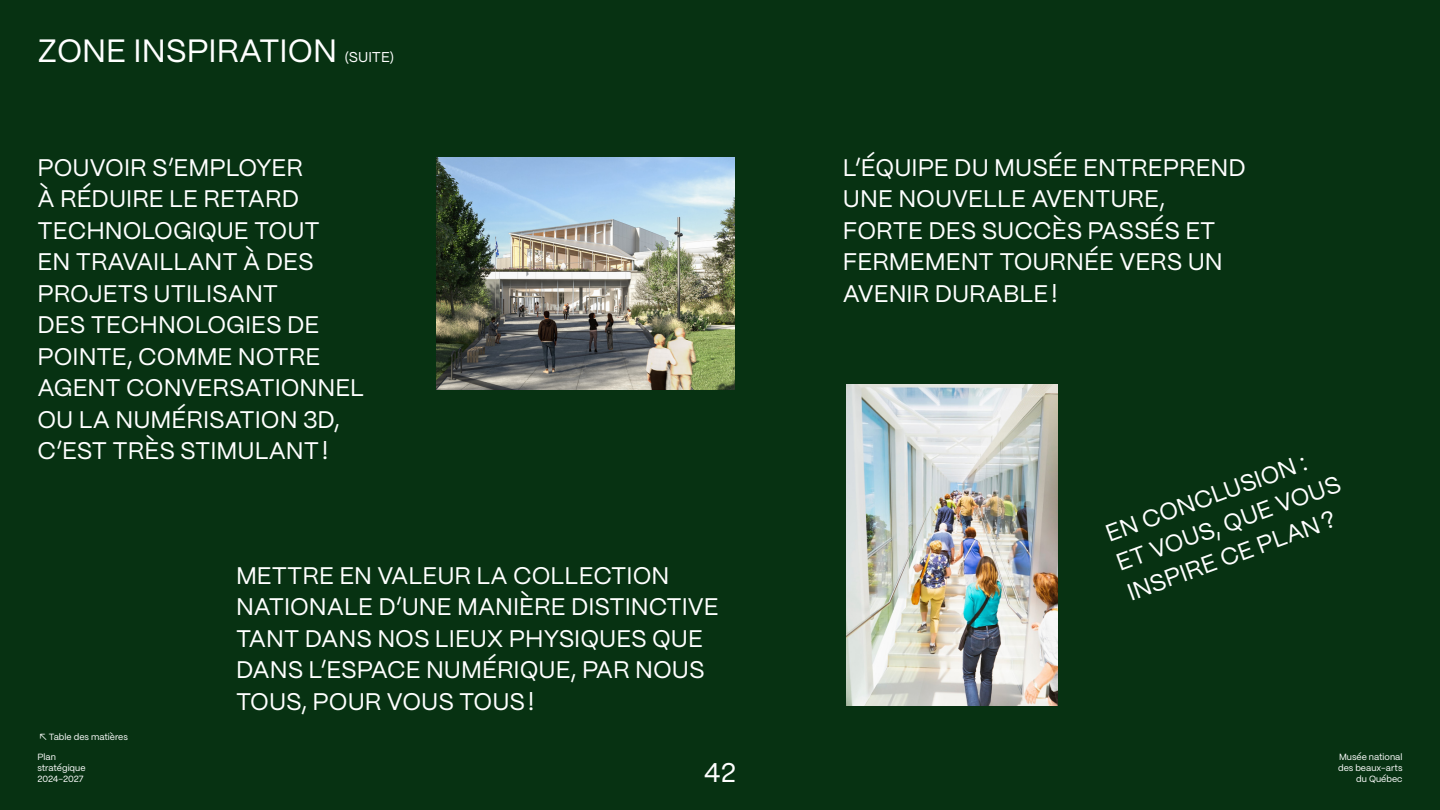
<style>
.page{position:relative;width:1440px;height:810px;background:#073212}
.page>*{position:absolute;margin:0;border:0;box-sizing:border-box;transform-origin:0 0}
.TItre_section_-_NON_POUR_TOC{font:32.25px "PP Mori";color:#fff}
.t1{font:27px "PP Mori";color:#fff}
.Texte_niv_2{font:24px/31.5px "PP Mori";color:#fff}
.TItre_section_-_NON_POUR_TOC-2{font:14.25px "PP Mori";color:#fff}
.t2{font:9px/10.8px "PP Mori";color:#fff}
</style>
<div class="page">
<img style="left:846px;top:385px;width:211px;height:321px">
<img style="left:436px;top:157px;width:299px;height:232px">
<p class="TItre_section_-_NON_POUR_TOC" style="left:38px;top:23px;width:301px">ZONE INSPIRATION</p>
<p class="TItre_section_-_NON_POUR_TOC-2" style="left:344px;top:44px;width:52px">(SUITE)</p>
<p class="Texte_niv_2" style="left:38px;top:150px;width:328px">POUVOIR S’EMPLOYER<br>À RÉDUIRE LE RETARD<br>TECHNOLOGIQUE TOUT<br>EN TRAVAILLANT À DES<br>PROJETS UTILISANT<br>DES TECHNOLOGIES DE<br>POINTE, COMME NOTRE<br>AGENT CONVERSATIONNEL<br>OU LA NUMÉRISATION 3D,<br>C’EST TRÈS STIMULANT!</p>
<p class="Texte_niv_2" style="left:843px;top:150px;width:405px">L’ÉQUIPE DU MUSÉE ENTREPREND<br>UNE NOUVELLE AVENTURE,<br>FORTE DES SUCCÈS PASSÉS ET<br>FERMEMENT TOURNÉE VERS UN<br>AVENIR DURABLE!</p>
<p class="Texte_niv_2" style="left:1101px;top:518px;width:238px;rotate:-20deg">EN CONCLUSION :<br>ET VOUS, QUE VOUS<br>INSPIRE CE PLAN?</p>
<p class="Texte_niv_2" style="left:236px;top:558px;width:484px">METTRE EN VALEUR LA COLLECTION<br>NATIONALE D’UNE MANIÈRE DISTINCTIVE<br>TANT DANS NOS LIEUX PHYSIQUES QUE<br>DANS L’ESPACE NUMÉRIQUE, PAR NOUS<br>TOUS, POUR VOUS TOUS!</p>
<p class="t2" style="left:40px;top:731px;width:90px">↖ Table des matières</p>
<p class="t2" style="left:38px;top:751px;width:50px">Plan stratégique<br>2024-2027</p>
<p class="t2" style="left:1338px;top:751px;width:66px">Musée national des beaux-arts</p>
<p class="t1" style="left:704px;top:749px;width:34px">42</p>
<p class="t2" style="left:1356px;top:772px;width:48px">du Québec</p>
</div>
